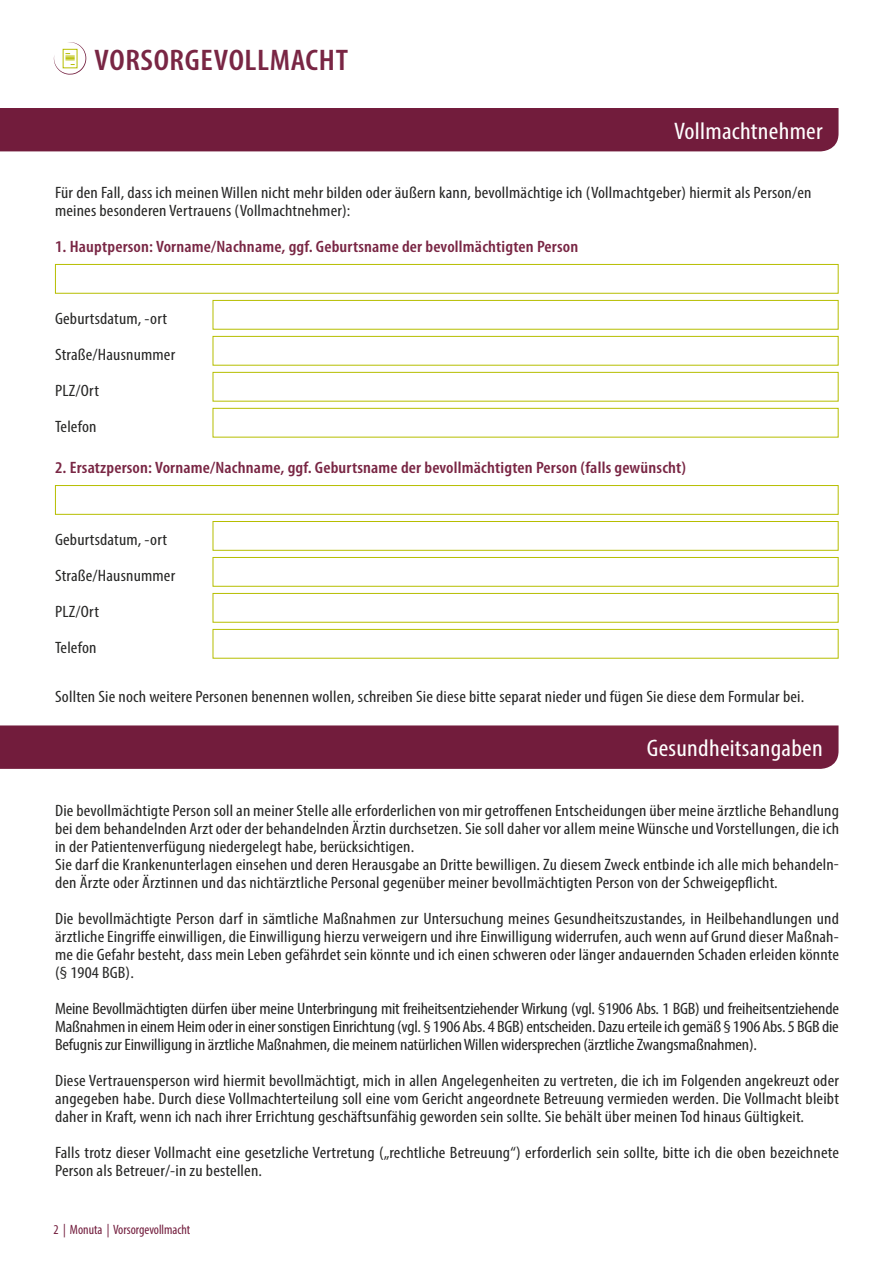
<style>
.page{position:relative;width:893px;height:1263px;background:#fff}
.page>*{position:absolute;margin:0;border:0;box-sizing:border-box;transform-origin:0 0}
.t1{font:600 condensed 29.85px "Myriad Pro";letter-spacing:.02em;color:#792644;scale:1.1 1}
.t2{font:condensed 24px "Myriad Pro";letter-spacing:.01em;color:#fff;scale:1.1 1}
.t3{font:condensed 16.5px/18px "Myriad Pro";letter-spacing:.01em;color:#282827;scale:1.1 1}
.t4{font:600 condensed 16.5px "Myriad Pro";letter-spacing:.01em;color:#792644;scale:1.1 1}
.t5{font:condensed 13.5px "Myriad Pro";color:#721c3c}
</style>
<div class="page">
<svg style="left:54px;top:42px;width:32px;height:33px"></svg>
<div style="left:0;top:108px;width:838px;height:43px;background:#721c3c"></div>
<div style="left:0;top:725px;width:838px;height:44px;background:#721c3c"></div>
<svg style="left:55px;top:264px;width:784px;height:30px"></svg>
<svg style="left:55px;top:485px;width:784px;height:30px"></svg>
<svg style="left:212px;top:300px;width:627px;height:30px"></svg>
<svg style="left:212px;top:521px;width:627px;height:30px"></svg>
<svg style="left:212px;top:336px;width:627px;height:30px"></svg>
<svg style="left:212px;top:557px;width:627px;height:30px"></svg>
<svg style="left:212px;top:372px;width:627px;height:30px"></svg>
<svg style="left:212px;top:593px;width:627px;height:30px"></svg>
<svg style="left:212px;top:408px;width:627px;height:30px"></svg>
<svg style="left:212px;top:629px;width:627px;height:30px"></svg>
<h1 class="t1" style="left:94px;top:41px;width:232px">VORSORGEVOLLMACHT</h1>
<h2 class="t2" style="left:674px;top:116px;width:137px">Vollmachtnehmer</h2>
<p class="t3" style="left:55px;top:183px;width:689px">Für den Fall, dass ich meinen Willen nicht mehr bilden oder äußern kann, bevollmächtige ich (Vollmachtgeber) hiermit als Person/en meines besonderen Vertrauens (Vollmachtnehmer):</p>
<p class="t4" style="left:55px;top:236px;width:477px">1. Hauptperson: Vorname/Nachname, ggf. Geburtsname der bevollmächtigten Person</p>
<p class="t3" style="left:55px;top:300px;width:111px;line-height:36px">Geburtsdatum, -ort<br>Straße/Hausnummer<br>PLZ/Ort<br>Telefon</p>
<p class="t4" style="left:55px;top:457px;width:575px">2. Ersatzperson: Vorname/Nachname, ggf. Geburtsname der bevollmächtigten Person (falls gewünscht)</p>
<p class="t3" style="left:55px;top:521px;width:111px;line-height:36px">Geburtsdatum, -ort<br>Straße/Hausnummer<br>PLZ/Ort<br>Telefon</p>
<p class="t3" style="left:55px;top:687px;width:683px">Sollten Sie noch weitere Personen benennen wollen, schreiben Sie diese bitte separat nieder und fügen Sie diese dem Formular bei.</p>
<h2 class="t2" style="left:647px;top:734px;width:161px">Gesundheitsangaben</h2>
<p class="t3" style="left:55px;top:801px;width:714px">Die bevollmächtigte Person soll an meiner Stelle alle erforderlichen von mir getroffenen Entscheidungen über meine ärztliche Behandlung bei dem behandelnden Arzt oder der behandelnden Ärztin durchsetzen. Sie soll daher vor allem meine Wünsche und Vorstellungen, die ich in der Patientenverfügung niedergelegt habe, berücksichtigen.<br>Sie darf die Krankenunterlagen einsehen und deren Herausgabe an Dritte bewilligen. Zu diesem Zweck entbinde ich alle mich behandeln&shy;den Ärzte oder Ärztinnen und das nichtärztliche Personal gegenüber meiner bevollmächtigten Person von der Schweigepflicht.</p>
<p class="t3" style="left:55px;top:909px;width:714px;text-align:justify">Die bevollmächtigte Person darf in sämtliche Maßnahmen zur Untersuchung meines Gesundheitszustandes, in Heilbehandlungen und ärztliche Eingriffe einwilligen, die Einwilligung hierzu verweigern und ihre Einwilligung widerrufen, auch wenn auf Grund dieser Maßnah&shy;me die Gefahr besteht, dass mein Leben gefährdet sein könnte und ich einen schweren oder länger andauernden Schaden erleiden könnte (§ 1904 BGB).</p>
<p class="t3" style="left:55px;top:999px;width:714px;text-align:justify">Meine Bevollmächtigten dürfen über meine Unterbringung mit freiheitsentziehender Wirkung (vgl. §1906 Abs. 1 BGB) und freiheitsentziehende Maßnahmen in einem Heim oder in einer sonstigen Einrichtung (vgl. § 1906 Abs. 4 BGB) entscheiden. Dazu erteile ich gemäß § 1906 Abs. 5 BGB die Befugnis zur Einwilligung in ärztliche Maßnahmen, die meinem natürlichen Willen widersprechen (ärztliche Zwangsmaßnahmen).</p>
<p class="t3" style="left:55px;top:1071px;width:714px;text-align:justify">Diese Vertrauensperson wird hiermit bevollmächtigt, mich in allen Angelegenheiten zu vertreten, die ich im Folgenden angekreuzt oder angegeben habe. Durch diese Vollmachterteilung soll eine vom Gericht angeordnete Betreuung vermieden werden. Die Vollmacht bleibt daher in Kraft, wenn ich nach ihrer Errichtung geschäftsunfähig geworden sein sollte. Sie behält über meinen Tod hinaus Gültigkeit.</p>
<p class="t3" style="left:55px;top:1143px;width:714px">Falls trotz dieser Vollmacht eine gesetzliche Vertretung („rechtliche Betreuung“) erforderlich sein sollte, bitte ich die oben bezeichnete<br>Person als Betreuer/-in zu bestellen.</p>
<p class="t5" style="left:54px;top:1222px;width:138px">2 | Monuta | Vorsorgevollmacht</p>
</div>
